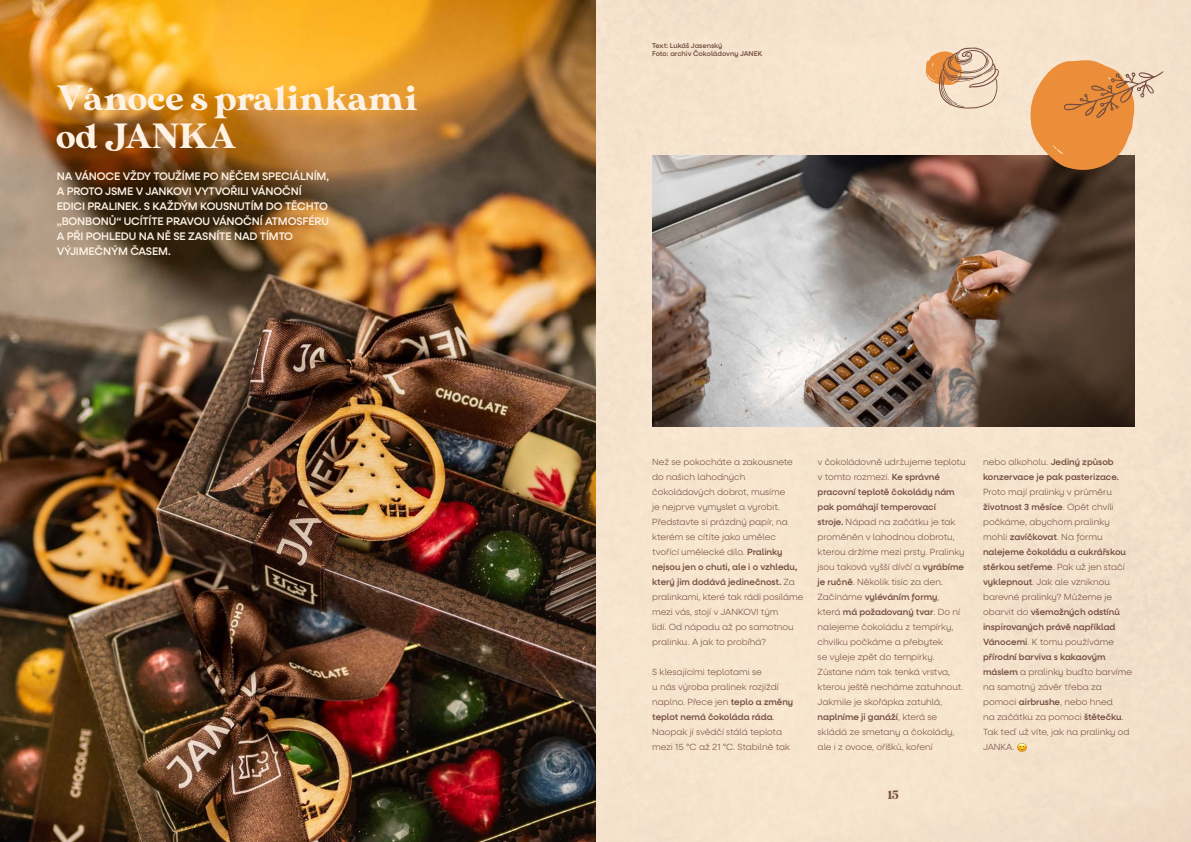
<style>
.page{position:relative;width:1191px;height:842px;background:#f6e4ce}
.page>*{position:absolute;margin:0;border:0;box-sizing:border-box;transform-origin:0 0}
.t1{font:35px "MADE Sunflower";color:#fef2e5}
.t2{font:12px "MADE Sunflower";color:#744d40}
.t3{font:500 11px/15px "Neulis Alt";letter-spacing:-.01em;color:#fef2e5}
.t4{font:300 9px/15px "Neulis Alt";color:#744d40}
.t5{font:500 7px "Neulis Alt";color:#744d40}
.s1{font-weight:500}
</style>
<div class="page">
<img style="left:0;top:0;width:595px;height:842px">
<img style="left:652px;top:156px;width:482px;height:270px">
<svg style="left:925px;top:47px;width:74px;height:62px"></svg>
<svg style="left:1030px;top:60px;width:133px;height:111px"></svg>
<p class="t1" style="left:57px;top:78px;width:362px">Vánoce s pralinkami</p>
<p class="t1" style="left:57px;top:116px;width:181px">od JANKA</p>
<p class="t3" style="left:57px;top:169px;width:274px">NA VÁNOCE VŽDY TOUŽÍME PO NĚČEM SPECIÁLNÍM, A PROTO JSME V JANKOVI VYTVOŘILI VÁNOČNÍ EDICI PRALINEK. S KAŽDÝM KOUSNUTÍM DO TĚCHTO „BONBONŮ“ UCÍTÍTE PRAVOU VÁNOČNÍ ATMOSFÉRU A PŘI POHLEDU NA NĚ SE ZASNÍTE NAD TÍMTO VÝJIMEČNÝM ČASEM.</p>
<p class="t5" style="left:652px;top:41px;width:72px">Text: Lukáš Jasenský</p>
<p class="t5" style="left:652px;top:50px;width:112px">Foto: archiv Čokoládovny JANEK</p>
<p class="t4" style="left:652px;top:455px;width:153px">Než se pokocháte a zakousnete do našich lahodných čokoládových dobrot, musíme<br>je nejprve vymyslet a vyrobit.<br>Představte si prázdný papír, na kterém se cítíte jako umělec tvořící umělecké dílo. <span class="s1">Pralinky nejsou jen o chuti, ale i o vzhledu, který jim dodává jedinečnost.</span> Za pralinkami, které tak rádi posíláme mezi vás, stojí v JANKOVI tým<br>lidí. Od nápadu až po samotnou pralinku. A jak to probíhá?</p>
<p class="t4" style="left:652px;top:665px;width:143px">S klesajícími teplotami se<br>u nás výroba pralinek rozjíždí naplno. Přece jen <span class="s1">teplo a změny teplot nemá čokoláda ráda</span>.<br>Naopak jí svědčí stálá teplota mezi 15 °C až 21 °C. Stabilně tak</p>
<p class="t4" style="left:817px;top:455px;width:149px">v čokoládovně udržujeme teplotu v tomto rozmezí. <span class="s1">Ke správné pracovní teplotě čokolády nám pak pomáhají temperovací<br>stroje.</span> Nápad na začátku je tak proměněn v lahodnou dobrotu, kterou držíme mezi prsty. Pralinky jsou taková vyšší dívčí a <span class="s1">vyrábíme je ručně</span>. Několik tisíc za den.<br>Začínáme <span class="s1">vyléváním formy</span>,<br>která <span class="s1">má požadovaný tvar</span>. Do ní nalejeme čokoládu z tempírky, chvilku počkáme a přebytek<br>se vyleje zpět do tempírky.<br>Zůstane nám tak tenká vrstva, kterou ještě necháme zatuhnout.<br>Jakmile je skořápka zatuhlá, <span class="s1">naplníme ji ganáží</span>, která se skládá ze smetany a čokolády, ale i z ovoce, oříšků, koření</p>
<p class="t4" style="left:983px;top:455px;width:151px">nebo alkoholu. <span class="s1">Jediný způsob konzervace je pak pasterizace.<br></span>Proto mají pralinky v průměru <span class="s1">životnost 3 měsíce</span>. Opět chvíli počkáme, abychom pralinky mohli <span class="s1">zavíčkovat</span>. Na formu <span class="s1">nalejeme čokoládu a cukrářskou stěrkou setřeme</span>. Pak už jen stačí <span class="s1">vyklepnout</span>. Jak ale vzniknou barevné pralinky? Můžeme je obarvit do <span class="s1">všemožných odstínů inspirovaných právě například<br>Vánocemi</span>. K tomu používáme <span class="s1">přírodní barviva s kakaovým máslem</span> a pralinky buďto barvíme na samotný závěr třeba za pomoci <span class="s1">airbrushe</span>, nebo hned<br>na začátku za pomoci <span class="s1">štětečku</span>.<br>Tak teď už víte, jak na pralinky od<br>JANKA.</p>
<h2 class="t2" style="left:888px;top:789px;width:12px">15</h2>
</div>
